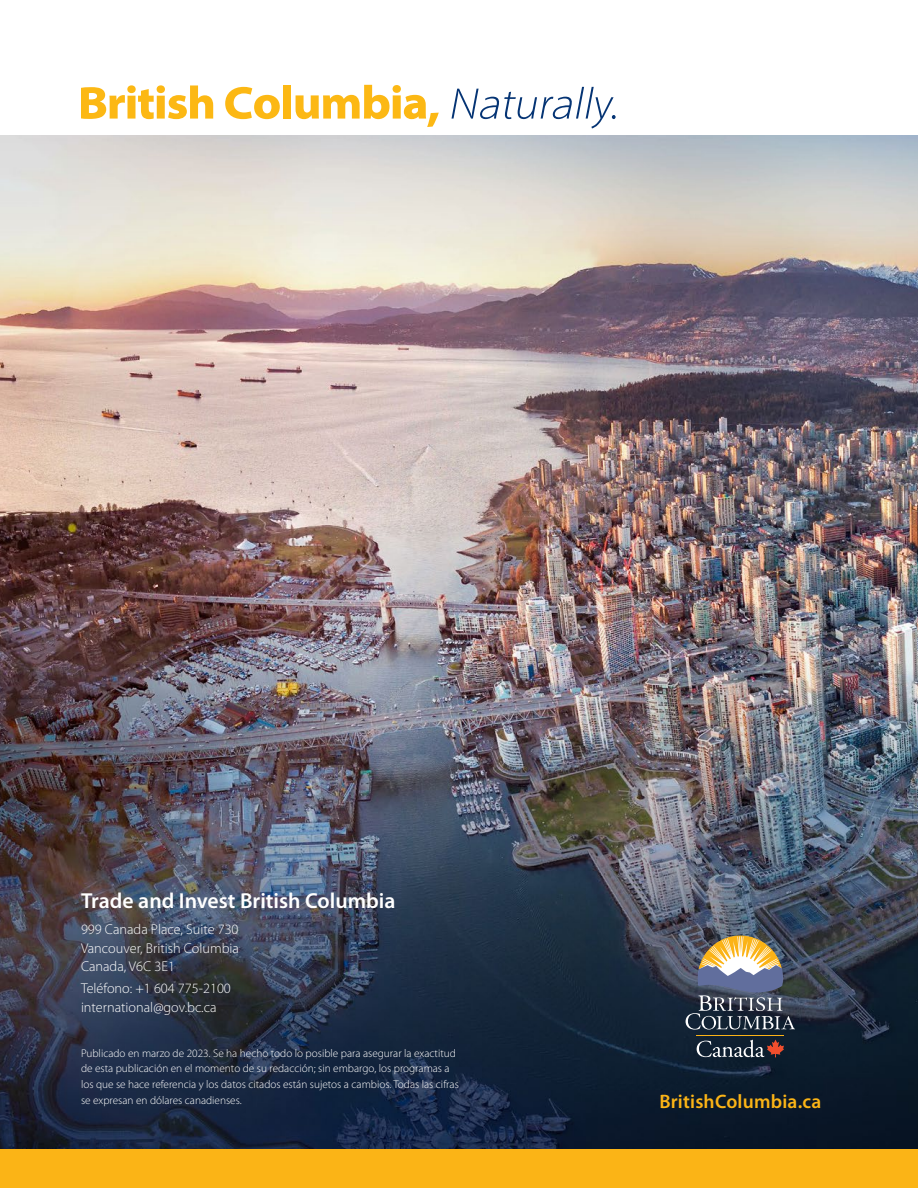
<style>
.page{position:relative;width:918px;height:1188px;background:#fff}
.page>*{position:absolute;margin:0;border:0;box-sizing:border-box;transform-origin:0 0}
.Header_15_pt_Bold{font:600 21.75px "Myriad Pro";color:#fff}
.t1{font:600 19.5px "Myriad Pro";letter-spacing:.01em;color:#fbb416}
.Body_10pt_13_0_track{font:300 14.25px "Myriad Pro";color:#fff}
.Body_10pt_13_0_track-2{font:300 11.25px/15.8px "Myriad Pro";color:#fff}
</style>
<div class="page">
<img style="left:0;top:136px;width:917px;height:1014px">
<img style="left:917px;top:136px;width:1px;height:1014px">
<hr style="left:697px;top:1035px;width:87px;height:1px;background:#fbb316">
<svg style="left:686px;top:936px;width:109px;height:94px;background:#727271"></svg>
<svg style="left:697px;top:1040px;width:87px;height:17px"></svg>
<div style="left:0;top:1150px;width:918px;height:38px;background:#fbb416"></div>
<svg style="left:81px;top:85px;width:132px;height:34px"></svg>
<svg style="left:225px;top:87px;width:55px;height:32px"></svg>
<div style="left:283px;top:85px;width:8px;height:34px;background:#fcb814"></div>
<svg style="left:296px;top:85px;width:143px;height:42px"></svg>
<svg style="left:452px;top:87px;width:164px;height:41px"></svg>
<p class="Header_15_pt_Bold" style="left:81px;top:887px;width:316px">Trade and Invest British Columbia</p>
<p class="Body_10pt_13_0_track" style="left:81px;top:921px;width:159px">999 Canada Place, Suite 730</p>
<p class="Body_10pt_13_0_track" style="left:81px;top:939px;width:160px">Vancouver, British Columbia</p>
<p class="Body_10pt_13_0_track" style="left:81px;top:958px;width:95px">Canada, V6C 3E1</p>
<p class="Body_10pt_13_0_track" style="left:81px;top:980px;width:151px">Teléfono: +1 604 775-2100</p>
<p class="Body_10pt_13_0_track" style="left:81px;top:998px;width:137px">international@gov.bc.ca</p>
<p class="Body_10pt_13_0_track-2" style="left:81px;top:1045px;width:379px">Publicado en marzo de 2023. Se ha hecho todo lo posible para asegurar la exactitud de esta publicación en el momento de su redacción; sin embargo, los programas a los que se hace referencia y los datos citados están sujetos a cambios. Todas las cifras se expresan en dólares canadienses.</p>
<p class="t1" style="left:659px;top:1089px;width:163px">BritishColumbia.ca</p>
</div>
